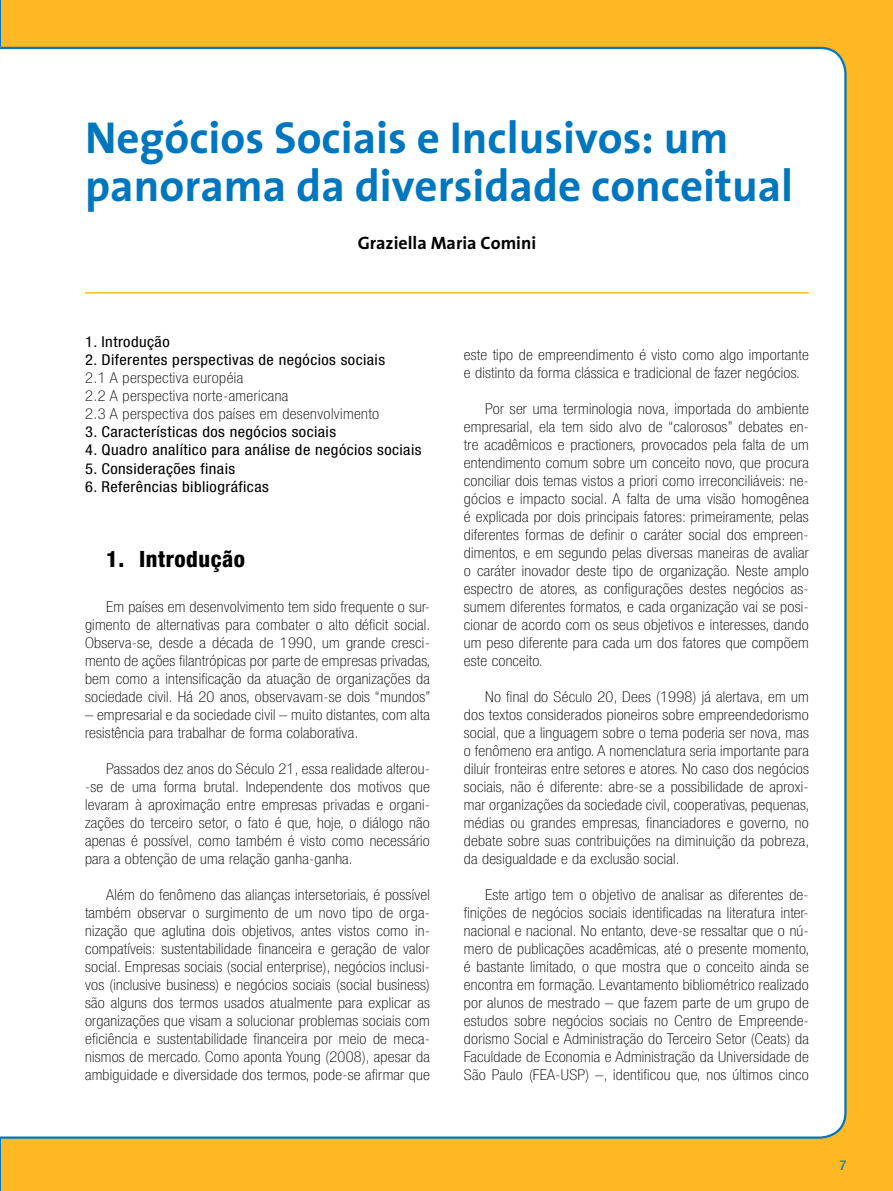
<style>
.page{position:relative;width:893px;height:1191px;background:#fdb824}
.page>*{position:absolute;margin:0;border:0;box-sizing:border-box;transform-origin:0 0}
.TIT_cap{font:700 45px/48px "The Sans";color:#0076be}
.Tit-Cabeça{font:800 condensed 22.5px "Helvetica Neue LT Std";letter-spacing:.025em;color:#000}
.TIT_cap-2{font:700 18px "The Sans";color:#000}
.txt{font:100 condensed 15px/18px "Helvetica Neue LT Std";letter-spacing:.015em;color:#000;text-align:justify;scale:1.1 1}
.Legenda{font:condensed 15px "Helvetica Neue LT Std";letter-spacing:.025em;color:#000;scale:1.1 1}
.Legenda-2{font:100 condensed 15px "Helvetica Neue LT Std";letter-spacing:.025em;color:#000;scale:1.1 1}
.txt-2{font:condensed 13.5px "Helvetica Neue LT Std";color:#0076be;scale:1.1 1}
</style>
<div class="page">
<hr style="left:0;top:0;width:1px;height:1191px;background:#0076be">
<div style="left:2px;top:46px;width:845px;height:1093px;background:#fff"></div>
<hr style="left:0;top:46px;width:2px;height:1093px;background:#fff">
<hr style="left:85px;top:292px;width:724px;height:2px;background:#fdb824">
<p class="TIT_cap" style="left:85px;top:113px;width:710px">Negócios Sociais e Inclusivos: um panorama da diversidade conceitual</p>
<p class="TIT_cap-2" style="left:358px;top:228px;width:180px">Graziella Maria Comini</p>
<p class="Legenda" style="left:85px;top:333px;width:78px">1. Introdução</p>
<p class="Legenda" style="left:85px;top:351px;width:274px">2. Diferentes perspectivas de negócios sociais</p>
<p class="Legenda-2" style="left:85px;top:370px;width:145px">2.1 A perspectiva européia</p>
<p class="Legenda-2" style="left:85px;top:388px;width:186px">2.2 A perspectiva norte-americana</p>
<p class="Legenda-2" style="left:85px;top:406px;width:269px">2.3 A perspectiva dos países em desenvolvimento</p>
<p class="Legenda" style="left:85px;top:423px;width:230px">3. Características dos negócios sociais</p>
<p class="Legenda" style="left:85px;top:441px;width:307px">4. Quadro analítico para análise de negócios sociais</p>
<p class="Legenda" style="left:85px;top:459px;width:138px">5. Considerações finais</p>
<p class="Legenda" style="left:85px;top:477px;width:169px">6. Referências bibliográficas</p>
<p class="Tit-Cabeça" style="left:106px;top:545px;width:140px">1. Introdução</p>
<p class="txt" style="left:85px;top:598px;width:316px;text-indent:21px">Em países em desenvolvimento tem sido frequente o sur&shy;gimento de alternativas para combater o alto déficit social.<br>Observa-se, desde a década de 1990, um grande cresci&shy;mento de ações filantrópicas por parte de empresas privadas, bem como a intensificação da atuação de organizações da sociedade civil. Há 20 anos, observavam-se dois “mundos”</p>
<p class="txt" style="left:85px;top:706px;width:315px">– empresarial e da sociedade civil – muito distantes, com alta resistência para trabalhar de forma colaborativa.</p>
<p class="txt" style="left:85px;top:760px;width:315px;text-indent:21px">Passados dez anos do Século 21, essa realidade alterou--se de uma forma brutal. Independente dos motivos que levaram à aproximação entre empresas privadas e organi&shy;zações do terceiro setor, o fato é que, hoje, o diálogo não apenas é possível, como também é visto como necessário para a obtenção de uma relação ganha-ganha.</p>
<p class="txt" style="left:85px;top:886px;width:315px;text-indent:21px">Além do fenômeno das alianças intersetoriais, é possível também observar o surgimento de um novo tipo de orga&shy;nização que aglutina dois objetivos, antes vistos como in&shy;compatíveis: sustentabilidade financeira e geração de valor social. Empresas sociais (social enterprise), negócios inclusi&shy;vos (inclusive business) e negócios sociais (social business) são alguns dos termos usados atualmente para explicar as organizações que visam a solucionar problemas sociais com eficiência e sustentabilidade financeira por meio de meca&shy;nismos de mercado. Como aponta Young (2008), apesar da ambiguidade e diversidade dos termos, pode-se afirmar que</p>
<p class="txt" style="left:464px;top:346px;width:315px">este tipo de empreendimento é visto como algo importante e distinto da forma clássica e tradicional de fazer negócios.</p>
<p class="txt" style="left:464px;top:400px;width:315px;text-indent:21px">Por ser uma terminologia nova, importada do ambiente empresarial, ela tem sido alvo de “calorosos” debates en&shy;tre acadêmicos e practioners, provocados pela falta de um entendimento comum sobre um conceito novo, que procura conciliar dois temas vistos a priori como irreconciliáveis: ne&shy;gócios e impacto social. A falta de uma visão homogênea é explicada por dois principais fatores: primeiramente, pelas diferentes formas de definir o caráter social dos empreen&shy;dimentos, e em segundo pelas diversas maneiras de avaliar o caráter inovador deste tipo de organização. Neste amplo espectro de atores, as configurações destes negócios as&shy;sumem diferentes formatos, e cada organização vai se posi&shy;cionar de acordo com os seus objetivos e interesses, dando um peso diferente para cada um dos fatores que compõem este conceito.</p>
<p class="txt" style="left:464px;top:688px;width:316px;text-indent:21px">No final do Século 20, Dees (1998) já alertava, em um dos textos considerados pioneiros sobre empreendedorismo social, que a linguagem sobre o tema poderia ser nova, mas o fenômeno era antigo. A nomenclatura seria importante para diluir fronteiras entre setores e atores. No caso dos negócios sociais, não é diferente: abre-se a possibilidade de aproxi&shy;mar organizações da sociedade civil, cooperativas, pequenas, médias ou grandes empresas, financiadores e governo, no debate sobre suas contribuições na diminuição da pobreza, da desigualdade e da exclusão social.</p>
<p class="txt" style="left:464px;top:886px;width:316px;text-indent:21px">Este artigo tem o objetivo de analisar as diferentes de&shy;finições de negócios sociais identificadas na literatura inter&shy;nacional e nacional. No entanto, deve-se ressaltar que o nú&shy;mero de publicações acadêmicas, até o presente momento, é bastante limitado, o que mostra que o conceito ainda se encontra em formação. Levantamento bibliométrico realizado por alunos de mestrado – que fazem parte de um grupo de estudos sobre negócios sociais no Centro de Empreende&shy;dorismo Social e Administração do Terceiro Setor (Ceats) da Faculdade de Economia e Administração da Universidade de São Paulo (FEA-USP) –, identificou que, nos últimos cinco</p>
<p class="txt-2" style="left:839px;top:1157px;width:8px">7</p>
</div>
